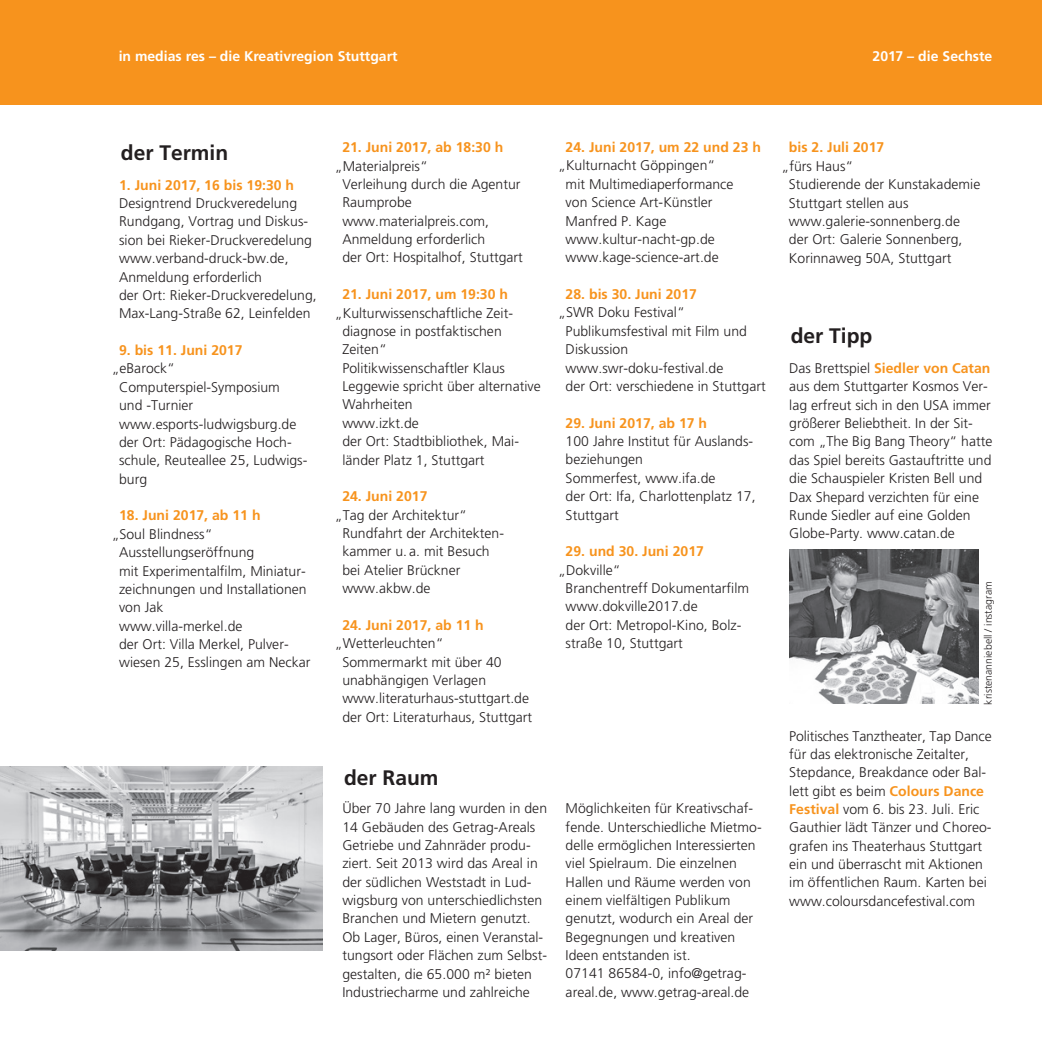
<style>
.page{position:relative;width:1042px;height:1042px;background:#fff}
.page>*{position:absolute;margin:0;border:0;box-sizing:border-box;transform-origin:0 0}
.t1{font:700 21px "Frutiger";color:#231f20}
.t2{font:300 14px/18.4px "Frutiger";color:#231f20}
.t3{font:700 14px "Frutiger";color:#f7931d}
.t4{font:700 14px "Frutiger";color:#fff}
.t5{font:300 10.5px "Frutiger";color:#231f20}
.s1{color:#fff}
.s2{font-weight:700;color:#f7931d}
</style>
<div class="page">
<div style="left:0;top:0;width:1042px;height:105px;background:#f7931d"></div>
<img style="left:789px;top:549px;width:189px;height:155px">
<img style="left:0;top:766px;width:322px;height:184px">
<p class="t4" style="left:119px;top:47px;width:280px">in medias res – die Kreativregion Stuttgart</p>
<p class="t4" style="left:872px;top:47px;width:121px">2017 – die Sechste</p>
<h1 class="t1" style="left:121px;top:140px;width:109px">der Termin</h1>
<p class="t3" style="left:119px;top:177px;width:177px">1. Juni 2017, 16 bis 19:30 h</p>
<p class="t2" style="left:119px;top:194px;width:199px">Designtrend Druckveredelung<br>Rundgang, Vortrag und Diskus&shy;sion bei Rieker-Druckveredelung www.verband-druck-bw.de,<br>Anmeldung erforderlich<br>der Ort: Rieker-Druckveredelung,<br>Max-Lang-Straße 62, Leinfelden</p>
<p class="t3" style="left:119px;top:342px;width:125px">9. bis 11. Juni 2017</p>
<p class="t2" style="left:112px;top:360px;width:65px">„<span class="s1">i</span>eBarock“</p>
<p class="t2" style="left:119px;top:378px;width:162px">Computerspiel-Symposium</p>
<p class="t2" style="left:119px;top:396px;width:76px">und -Turnier</p>
<p class="t2" style="left:119px;top:415px;width:179px">www.esports-ludwigsburg.de</p>
<p class="t2" style="left:119px;top:433px;width:174px">der Ort: Pädagogische Hoch-</p>
<p class="t2" style="left:119px;top:451px;width:190px">schule, Reuteallee 25, Ludwigs-</p>
<p class="t2" style="left:119px;top:470px;width:30px">burg</p>
<p class="t3" style="left:119px;top:507px;width:143px">18. Juni 2017, ab 11 h</p>
<p class="t2" style="left:112px;top:525px;width:102px">„<span class="s1">i</span>Soul Blindness“</p>
<p class="t2" style="left:119px;top:543px;width:137px">Ausstellungseröffnung</p>
<p class="t2" style="left:119px;top:562px;width:188px">mit Experimentalfilm, Miniatur-</p>
<p class="t2" style="left:119px;top:580px;width:189px">zeichnungen und Installationen</p>
<p class="t2" style="left:119px;top:598px;width:46px">von Jak</p>
<p class="t2" style="left:119px;top:617px;width:125px">www.villa-merkel.de</p>
<p class="t2" style="left:119px;top:635px;width:171px">der Ort: Villa Merkel, Pulver-</p>
<p class="t2" style="left:119px;top:653px;width:193px">wiesen 25, Esslingen am Neckar</p>
<p class="t3" style="left:342px;top:139px;width:162px">21. Juni 2017, ab 18:30 h</p>
<p class="t2" style="left:335px;top:157px;width:94px">„<span class="s1">i</span>Materialpreis“</p>
<p class="t2" style="left:342px;top:175px;width:180px">Verleihung durch die Agentur</p>
<p class="t2" style="left:342px;top:194px;width:71px">Raumprobe</p>
<p class="t2" style="left:342px;top:212px;width:148px">www.materialpreis.com,</p>
<p class="t2" style="left:342px;top:230px;width:144px">Anmeldung erforderlich</p>
<p class="t2" style="left:342px;top:249px;width:182px">der Ort: Hospitalhof, Stuttgart</p>
<p class="t3" style="left:342px;top:286px;width:167px">21. Juni 2017, um 19:30 h</p>
<p class="t2" style="left:335px;top:304px;width:180px">„<span class="s1">i</span>Kulturwissenschaftliche Zeit-</p>
<p class="t2" style="left:342px;top:322px;width:161px">diagnose in postfaktischen</p>
<p class="t2" style="left:342px;top:340px;width:46px">Zeiten“</p>
<p class="t2" style="left:342px;top:359px;width:164px">Politikwissenschaftler Klaus</p>
<p class="t2" style="left:342px;top:377px;width:200px">Leggewie spricht über alternative</p>
<p class="t2" style="left:342px;top:396px;width:72px">Wahrheiten</p>
<p class="t2" style="left:342px;top:414px;width:78px">www.izkt.de</p>
<p class="t2" style="left:342px;top:432px;width:178px">der Ort: Stadtbibliothek, Mai-</p>
<p class="t2" style="left:342px;top:451px;width:144px">länder Platz 1, Stuttgart</p>
<p class="t3" style="left:342px;top:488px;width:87px">24. Juni 2017</p>
<p class="t2" style="left:335px;top:506px;width:133px">„<span class="s1">i</span>Tag der Architektur“</p>
<p class="t2" style="left:342px;top:524px;width:163px">Rundfahrt der Architekten-</p>
<p class="t2" style="left:342px;top:543px;width:149px">kammer u. a. mit Besuch</p>
<p class="t2" style="left:342px;top:561px;width:119px">bei Atelier Brückner</p>
<p class="t2" style="left:342px;top:579px;width:90px">www.akbw.de</p>
<p class="t3" style="left:342px;top:617px;width:143px">24. Juni 2017, ab 11 h</p>
<p class="t2" style="left:335px;top:634px;width:110px">„<span class="s1">i</span>Wetterleuchten“</p>
<p class="t2" style="left:342px;top:653px;width:161px">Sommermarkt mit über 40</p>
<p class="t2" style="left:342px;top:671px;width:145px">unabhängigen Verlagen</p>
<p class="t2" style="left:342px;top:689px;width:188px">www.literaturhaus-stuttgart.de</p>
<p class="t2" style="left:342px;top:708px;width:191px">der Ort: Literaturhaus, Stuttgart</p>
<h1 class="t1" style="left:344px;top:765px;width:96px">der Raum</h1>
<p class="t3" style="left:566px;top:139px;width:197px">24. Juni 2017, um 22 und 23 h</p>
<p class="t2" style="left:558px;top:157px;width:158px">„<span class="s1">i</span>Kulturnacht Göppingen“</p>
<p class="t2" style="left:566px;top:175px;width:169px">mit Multimediaperformance</p>
<p class="t2" style="left:566px;top:193px;width:148px">von Science Art-Künstler</p>
<p class="t2" style="left:566px;top:212px;width:102px">Manfred P. Kage</p>
<p class="t2" style="left:566px;top:230px;width:151px">www.kultur-nacht-gp.de</p>
<p class="t2" style="left:566px;top:248px;width:155px">www.kage-science-art.de</p>
<p class="t3" style="left:566px;top:286px;width:133px">28. bis 30. Juni 2017</p>
<p class="t2" style="left:558px;top:304px;width:128px">„<span class="s1">i</span>SWR Doku Festival“</p>
<p class="t2" style="left:566px;top:322px;width:183px">Publikumsfestival mit Film und</p>
<p class="t2" style="left:566px;top:340px;width:64px">Diskussion</p>
<p class="t2" style="left:566px;top:359px;width:159px">www.swr-doku-festival.de</p>
<p class="t2" style="left:566px;top:377px;width:202px">der Ort: verschiedene in Stuttgart</p>
<p class="t3" style="left:566px;top:414px;width:143px">29. Juni 2017, ab 17 h</p>
<p class="t2" style="left:566px;top:432px;width:191px">100 Jahre Institut für Auslands&shy;beziehungen<br>Sommerfest, www.ifa.de<br>der Ort: Ifa, Charlottenplatz 17,<br>Stuttgart</p>
<p class="t3" style="left:566px;top:543px;width:140px">29. und 30. Juni 2017</p>
<p class="t2" style="left:558px;top:561px;width:64px">„<span class="s1">i</span>Dokville“</p>
<p class="t2" style="left:566px;top:579px;width:185px">Branchentreff Dokumentarfilm</p>
<p class="t2" style="left:566px;top:597px;width:133px">www.dokville2017.de</p>
<p class="t2" style="left:566px;top:616px;width:177px">der Ort: Metropol-Kino, Bolz-</p>
<p class="t2" style="left:566px;top:634px;width:119px">straße 10, Stuttgart</p>
<p class="t2" style="left:342px;top:799px;width:206px">Über 70 Jahre lang wurden in den<br>14 Gebäuden des Getrag-Areals<br>Getriebe und Zahnräder produ&shy;ziert. Seit 2013 wird das Areal in der südlichen Weststadt in Lud&shy;wigsburg von unterschiedlichsten<br>Branchen und Mietern genutzt.<br>Ob Lager, Büros, einen Veranstal&shy;tungsort oder Flächen zum Selbst&shy;gestalten, die 65.000 m² bieten<br>Industriecharme und zahlreiche</p>
<p class="t2" style="left:566px;top:799px;width:198px">Möglichkeiten für Kreativschaf&shy;fende. Unterschiedliche Mietmo&shy;delle ermöglichen Interessierten viel Spielraum. Die einzelnen<br>Hallen und Räume werden von einem vielfältigen Publikum genutzt, wodurch ein Areal der<br>Begegnungen und kreativen<br>Ideen entstanden ist.<br>07141 86584-0, info@getrag&shy;areal.de, www.getrag-areal.de</p>
<p class="t3" style="left:789px;top:139px;width:97px">bis 2. Juli 2017</p>
<p class="t2" style="left:781px;top:157px;width:73px">„<span class="s1">i</span>fürs Haus“</p>
<p class="t2" style="left:789px;top:175px;width:193px">Studierende der Kunstakademie</p>
<p class="t2" style="left:789px;top:194px;width:121px">Stuttgart stellen aus</p>
<p class="t2" style="left:789px;top:212px;width:173px">www.galerie-sonnenberg.de</p>
<p class="t2" style="left:789px;top:230px;width:175px">der Ort: Galerie Sonnenberg,</p>
<p class="t2" style="left:789px;top:249px;width:164px">Korinnaweg 50A, Stuttgart</p>
<h1 class="t1" style="left:790px;top:324px;width:83px">der Tipp</h1>
<p class="t2" style="left:789px;top:359px;width:205px">Das Brettspiel <span class="s2">Siedler von Catan </span>aus dem Stuttgarter Kosmos Ver&shy;lag erfreut sich in den USA immer größerer Beliebtheit. In der Sit&shy;com „The Big Bang Theory“ hatte das Spiel bereits Gastauftritte und die Schauspieler Kristen Bell und<br>Dax Shepard verzichten für eine<br>Runde Siedler auf eine Golden<br>Globe-Party. www.catan.de</p>
<p class="t5" style="left:982px;top:704px;width:125px;rotate:-90deg">kristenanniebell / instagram</p>
<p class="t2" style="left:789px;top:727px;width:204px">Politisches Tanztheater, Tap Dance für das elektronische Zeitalter, Stepdance, Breakdance oder Bal&shy;lett gibt es beim <span class="s2">Colours Dance Festival</span> vom 6. bis 23. Juli. Eric Gauthier lädt Tänzer und Choreo&shy;grafen ins Theaterhaus Stuttgart ein und überrascht mit Aktionen im öffentlichen Raum. Karten bei www.coloursdancefestival.com</p>
</div>
